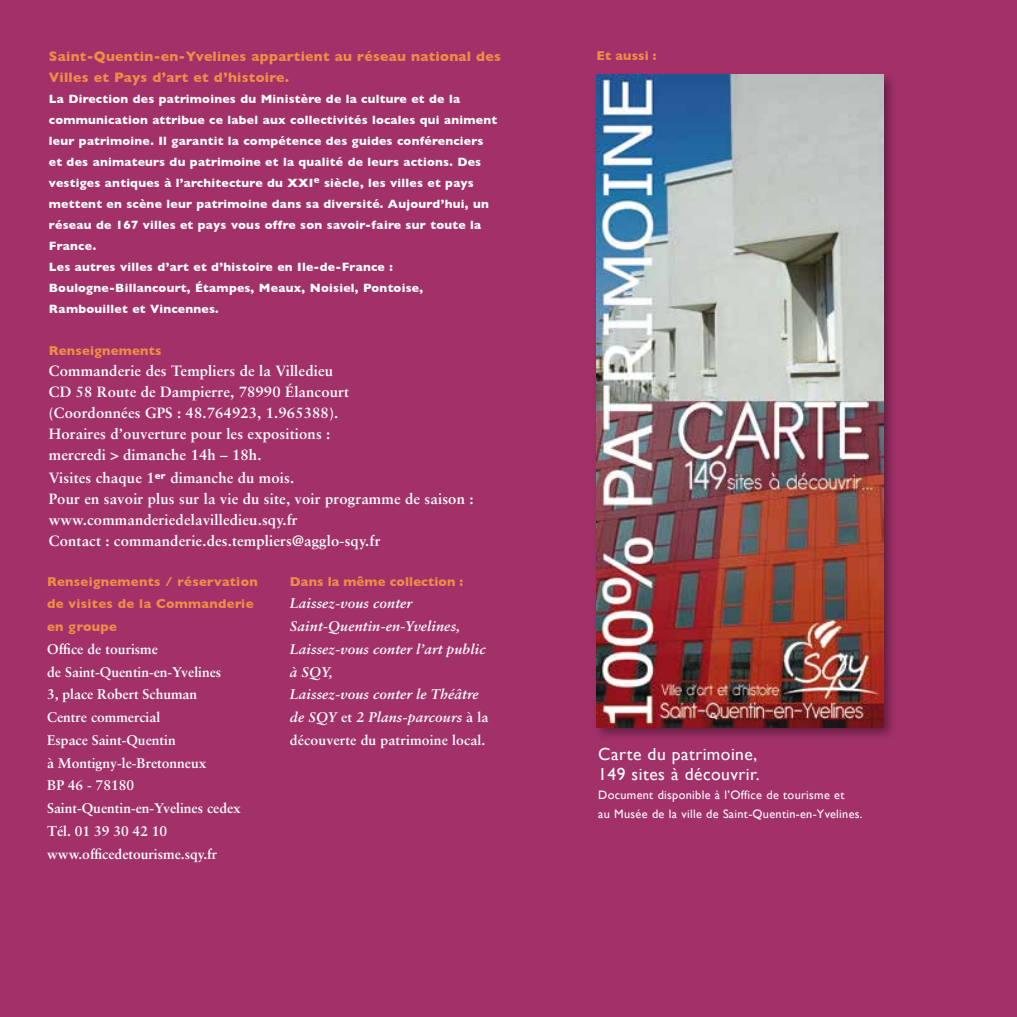
<style>
.page{position:relative;width:1017px;height:1017px;background:#a2316a}
.page>*{position:absolute;margin:0;border:0;box-sizing:border-box;transform-origin:0 0}
.t1{font:17.5px/19.2px "Gill Sans";letter-spacing:.025em;color:#fff}
.t2{font:700 14.88px/21px "Sabon";letter-spacing:.01em;color:#fff}
.t3{font:700 14px/22.8px "Sabon";color:#fff}
.t4{font:italic 700 14px/22.8px "Sabon";letter-spacing:.01em;color:#fff}
.t5{font:700 14px/21px "Gill Sans";letter-spacing:.02em;color:#f08c44}
.t6{font:700 13.12px/22.8px "Gill Sans";letter-spacing:.025em;color:#f08c44}
.t7{font:700 12.25px/21px "Gill Sans";letter-spacing:.02em;color:#fff}
.t8{font:12.25px/19.2px "Gill Sans";letter-spacing:.025em;color:#fff}
.s1{font-style:normal}
</style>
<div class="page">
<div style="left:592px;top:70px;width:306px;height:672px;background:#000;opacity:.4"></div>
<img style="left:597px;top:75px;width:286px;height:652px">
<p class="t5" style="left:49px;top:46px;width:453px">Saint-Quentin-en-Yvelines appartient au réseau national des<br>Villes et Pays d’art et d’histoire.</p>
<p class="t7" style="left:49px;top:88px;width:450px">La Direction des patrimoines du Ministère de la culture et de la communication attribue ce label aux collectivités locales qui animent leur patrimoine. Il garantit la compétence des guides conférenciers et des animateurs du patrimoine et la qualité de leurs actions. Des vestiges antiques à l’architecture du XXI<sup>e</sup> siècle, les villes et pays mettent en scène leur patrimoine dans sa diversité. Aujourd’hui, un réseau de 167 villes et pays vous offre son savoir-faire sur toute la France.<br>Les autres villes d’art et d’histoire en Ile-de-France :<br>Boulogne-Billancourt, Étampes, Meaux, Noisiel, Pontoise, Rambouillet et Vincennes.</p>
<p class="t6" style="left:49px;top:339px;width:114px">Renseignements</p>
<p class="t2" style="left:49px;top:360px;width:302px">Commanderie des Templiers de la Villedieu CD 58 Route de Dampierre, 78990 Élancourt (Coordonnées GPS : 48.764923, 1.965388).<br>Horaires d’ouverture pour les expositions : mercredi &gt; dimanche 14h – 18h.</p>
<p class="t2" style="left:49px;top:467px;width:426px">Visites chaque 1<sup>er</sup> dimanche du mois.<br>Pour en savoir plus sur la vie du site, voir programme de saison : www.commanderiedelavilledieu.sqy.fr<br>Contact : commanderie.des.templiers@agglo-sqy.fr</p>
<p class="t6" style="left:47px;top:570px;width:212px">Renseignements / réservation de visites de la Commanderie en groupe</p>
<p class="t3" style="left:47px;top:637px;width:195px">Office de tourisme<br>de Saint-Quentin-en-Yvelines<br>3, place Robert Schuman<br>Centre commercial<br>Espace Saint-Quentin<br>à Montigny-le-Bretonneux<br>BP 46 - 78180<br>Saint-Quentin-en-Yvelines cedex<br>Tél. 01 39 30 42 10 www.officedetourisme.sqy.fr</p>
<p class="t6" style="left:290px;top:570px;width:175px">Dans la même collection :</p>
<p class="t4" style="left:290px;top:592px;width:200px">Laissez-vous conter<br>Saint-Quentin-en-Yvelines,<br>Laissez-vous conter l’art public à SQY,<br>Laissez-vous conter le Théâtre de SQY <span class="s1">et</span> 2 Plans-parcours <span class="s1">à la découverte du patrimoine local.</span></p>
<p class="t6" style="left:597px;top:45px;width:62px">Et aussi :</p>
<h1 class="t1" style="left:598px;top:745px;width:163px">Carte du patrimoine,<br>149 sites à découvrir.</h1>
<p class="t8" style="left:598px;top:785px;width:266px">Document disponible à l’Office de tourisme et<br>au Musée de la ville de Saint-Quentin-en-Yvelines.</p>
</div>
